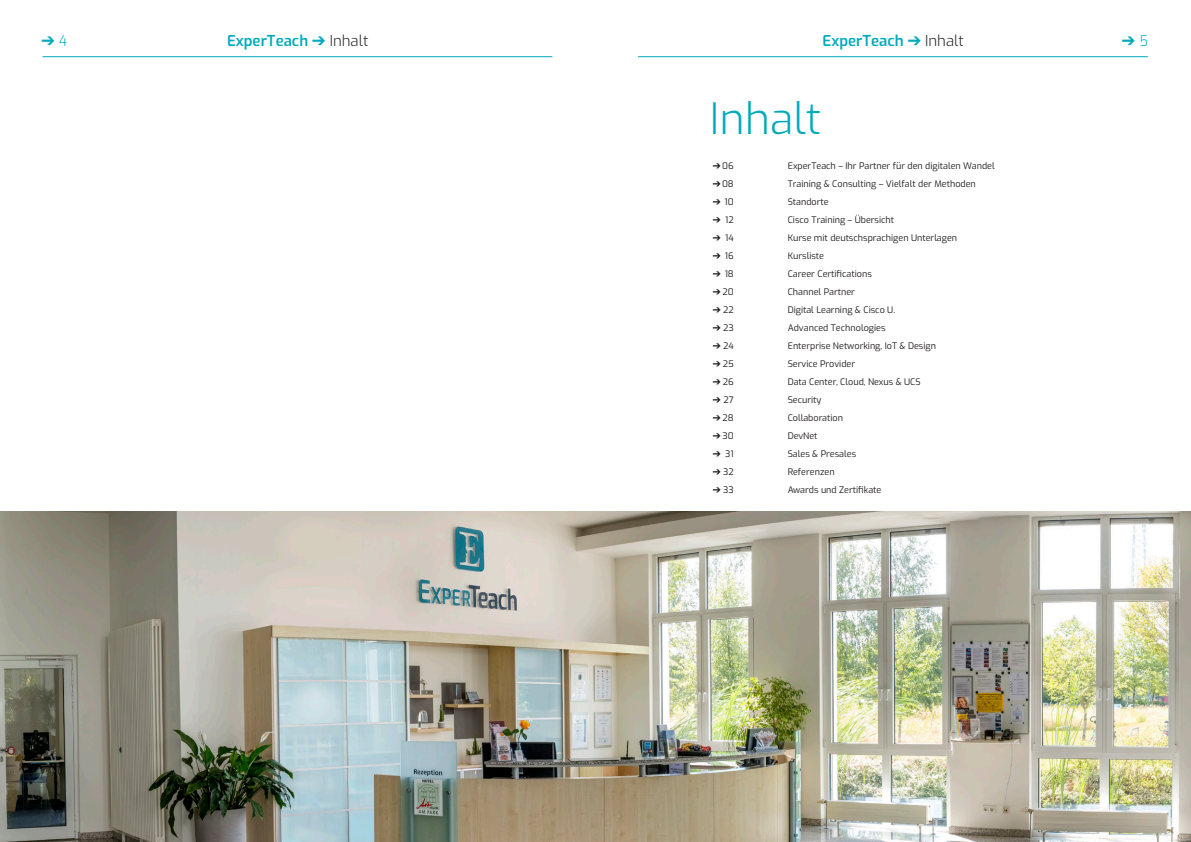
<style>
.page{position:relative;width:1191px;height:842px;background:#fff}
.page>*{position:absolute;margin:0;border:0;box-sizing:border-box;transform-origin:0 0}
.t1{font:300 43.2px "Exo";color:#00aabc}
.t2{font:600 15px "Exo";color:#00aabc}
.t3{font:300 15px "Exo";color:#00aabc;scale:.9 1}
.t4{font:9px "Exo";color:#231f20}
.s1{font-weight:300;color:#231f20}
</style>
<div class="page">
<hr style="left:638px;top:56px;width:509px;height:1px;background:#00aabc">
<hr style="left:43px;top:56px;width:509px;height:1px;background:#00aabc">
<img style="left:0;top:512px;width:1191px;height:330px">
<h2 class="t3" style="left:42px;top:30px;width:30px">➔ 4</h2>
<h2 class="t2" style="left:227px;top:30px;width:143px">ExperTeach ➔ <span class="s1">Inhalt</span></h2>
<h2 class="t2" style="left:822px;top:30px;width:143px">ExperTeach ➔ <span class="s1">Inhalt</span></h2>
<h2 class="t3" style="left:1122px;top:30px;width:31px">➔ 5</h2>
<h1 class="t1" style="left:710px;top:87px;width:113px">Inhalt</h1>
<p class="t4" style="left:712px;top:159px;width:22px">➔06</p>
<p class="t4" style="left:787px;top:159px;width:209px">ExperTeach – Ihr Partner für den digitalen Wandel</p>
<p class="t4" style="left:712px;top:177px;width:22px">➔08</p>
<p class="t4" style="left:787px;top:177px;width:190px">Training &amp; Consulting – Vielfalt der Methoden</p>
<p class="t4" style="left:712px;top:195px;width:22px">➔ 10</p>
<p class="t4" style="left:787px;top:195px;width:43px">Standorte</p>
<p class="t4" style="left:712px;top:213px;width:22px">➔ 12</p>
<p class="t4" style="left:787px;top:213px;width:108px">Cisco Training – Übersicht</p>
<p class="t4" style="left:712px;top:231px;width:22px">➔ 14</p>
<p class="t4" style="left:787px;top:231px;width:171px">Kurse mit deutschsprachigen Unterlagen</p>
<p class="t4" style="left:712px;top:249px;width:22px">➔ 16</p>
<p class="t4" style="left:787px;top:249px;width:38px">Kursliste</p>
<p class="t4" style="left:712px;top:267px;width:22px">➔ 18</p>
<p class="t4" style="left:787px;top:267px;width:86px">Career Certifications</p>
<p class="t4" style="left:712px;top:285px;width:22px">➔20</p>
<p class="t4" style="left:787px;top:285px;width:69px">Channel Partner</p>
<p class="t4" style="left:712px;top:303px;width:22px">➔ 22</p>
<p class="t4" style="left:787px;top:303px;width:109px">Digital Learning &amp; Cisco U.</p>
<p class="t4" style="left:712px;top:321px;width:22px">➔ 23</p>
<p class="t4" style="left:787px;top:321px;width:99px">Advanced Technologies</p>
<p class="t4" style="left:712px;top:339px;width:22px">➔ 24</p>
<p class="t4" style="left:787px;top:339px;width:150px">Enterprise Networking, IoT &amp; Design</p>
<p class="t4" style="left:712px;top:357px;width:22px">➔25</p>
<p class="t4" style="left:787px;top:357px;width:69px">Service Provider</p>
<p class="t4" style="left:712px;top:375px;width:22px">➔ 26</p>
<p class="t4" style="left:787px;top:375px;width:134px">Data Center, Cloud, Nexus &amp; UCS</p>
<p class="t4" style="left:712px;top:393px;width:22px">➔ 27</p>
<p class="t4" style="left:787px;top:393px;width:35px">Security</p>
<p class="t4" style="left:712px;top:411px;width:22px">➔28</p>
<p class="t4" style="left:787px;top:411px;width:57px">Collaboration</p>
<p class="t4" style="left:712px;top:429px;width:22px">➔30</p>
<p class="t4" style="left:787px;top:429px;width:31px">DevNet</p>
<p class="t4" style="left:712px;top:447px;width:22px">➔ 31</p>
<p class="t4" style="left:787px;top:447px;width:70px">Sales &amp; Presales</p>
<p class="t4" style="left:712px;top:465px;width:22px">➔ 32</p>
<p class="t4" style="left:787px;top:465px;width:48px">Referenzen</p>
<p class="t4" style="left:712px;top:483px;width:22px">➔ 33</p>
<p class="t4" style="left:787px;top:483px;width:95px">Awards und Zertifikate</p>
</div>
